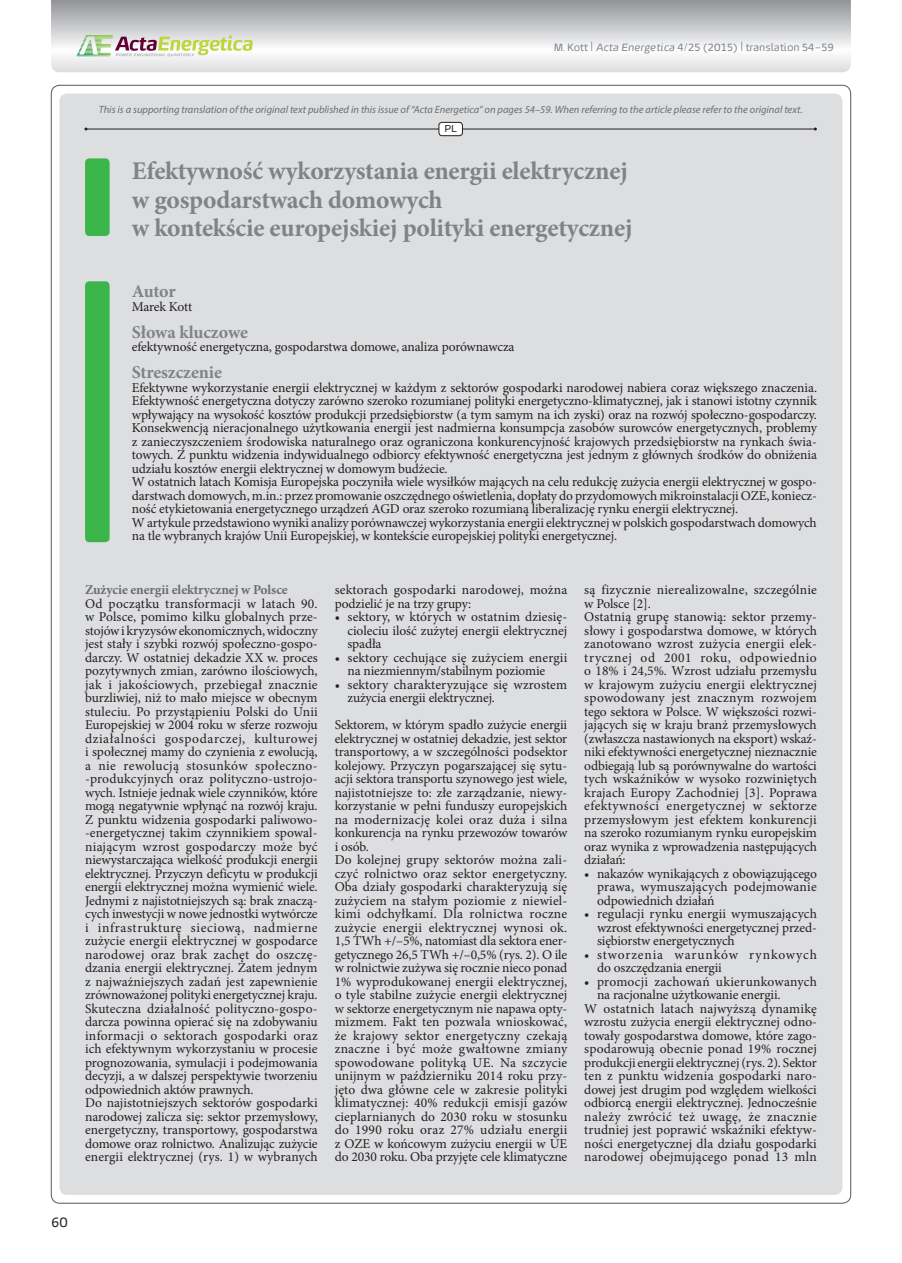
<style>
.page{position:relative;width:902px;height:1263px;background:#fff}
.page>*{position:absolute;margin:0;border:0;box-sizing:border-box;transform-origin:0 0}
.t1{font:700 25.5px/28.5px "Minion Pro";letter-spacing:-.01em;color:#808285}
.t2{font:700 18px "Minion Pro";letter-spacing:-.01em;color:#808285}
.t3{font:13.5px/13.5px "Minion Pro";letter-spacing:-.005em;color:#231f20}
.t4{font:13.5px "Minion Pro";letter-spacing:.015em;color:#231f20}
.t5{font:13.5px/13.5px "Minion Pro";letter-spacing:.055em;color:#231f20}
.t6{font:700 13.5px "Minion Pro";letter-spacing:-.01em;color:#6c6d70}
.t7{font:13.5px "Minion Pro";letter-spacing:.025em;color:#231f20}
.t8{font:13.5px "Minion Pro";letter-spacing:.02em;color:#231f20}
.t9{font:13.5px "Energa";color:#231f20}
.t10{font:italic 10.5px "Myriad Pro";color:#6c6d70}
.t11{font:10.5px "Energa";letter-spacing:-.01em;color:#808285}
.t12{font:10.05px "Energa";color:#231f20}
.s1{font-size:13.5px}
.s2{font-style:italic}
</style>
<div class="page">
<div style="left:60px;top:94px;width:782px;height:1101px;background:#dddee0;border-radius:8px"></div>
<svg style="left:51px;top:0;width:799px;height:72px"></svg>
<svg style="left:76px;top:35px;width:177px;height:21px"></svg>
<div style="left:85px;top:158px;width:25px;height:78px;background:#3ab54a;border-radius:4px"></div>
<div style="left:85px;top:281px;width:25px;height:261px;background:#3ab54a;border-radius:4px"></div>
<hr style="left:86px;top:129px;width:729px;height:1px;background:#231f20">
<div style="left:439px;top:122px;width:23px;height:14px;background:#fff;border-radius:3px"></div>
<div style="left:438px;top:122px;width:25px;height:14px;border:1px solid #231f20;border-radius:3px"></div>
<p class="t11" style="left:553px;top:41px;width:282px">M. Kott <span class="s1">|</span> <span class="s2">Acta Energetica</span> 4/25 (2015) <span class="s1">|</span> translation 54–59</p>
<p class="t10" style="left:99px;top:103px;width:705px">This is a supporting translation of the original text published in this issue of “Acta Energetica” on pages 54–59. When referring to the article please refer to the original text.</p>
<p class="t12" style="left:444px;top:122px;width:14px">PL</p>
<h1 class="t1" style="left:132px;top:157px;width:502px">Efektywność wykorzystania energii elektrycznej w gospodarstwach domowych<br>w kontekście europejskiej polityki energetycznej</h1>
<h2 class="t2" style="left:132px;top:279px;width:45px">Autor</h2>
<p class="t3" style="left:132px;top:300px;width:62px">Marek Kott</p>
<h2 class="t2" style="left:132px;top:319px;width:118px">Słowa kluczowe</h2>
<p class="t3" style="left:132px;top:340px;width:384px">efektywność energetyczna, gospodarstwa domowe, analiza porównawcza</p>
<h2 class="t2" style="left:132px;top:360px;width:92px">Streszczenie</h2>
<p class="t3" style="left:132px;top:381px;width:686px">Efektywne wykorzystanie energii elektrycznej w każdym z sektorów gospodarki narodowej nabiera coraz większego znaczenia.<br>Efektywność energetyczna dotyczy zarówno szeroko rozumianej polityki energetyczno-klimatycznej, jak i stanowi istotny czynnik wpływający na wysokość kosztów produkcji przedsiębiorstw (a tym samym na ich zyski) oraz na rozwój społeczno-gospodarczy.<br>Konsekwencją nieracjonalnego użytkowania energii jest nadmierna konsumpcja zasobów surowców energetycznych, problemy z zanieczyszczeniem środowiska naturalnego oraz ograniczona konkurencyjność krajowych przedsiębiorstw na rynkach świa&shy;towych. Z punktu widzenia indywidualnego odbiorcy efektywność energetyczna jest jednym z głównych środków do obniżenia udziału kosztów energii elektrycznej w domowym budżecie.<br>W ostatnich latach Komisja Europejska poczyniła wiele wysiłków mających na celu redukcję zużycia energii elektrycznej w gospo&shy;darstwach domowych, m.in.: przez promowanie oszczędnego oświetlenia, dopłaty do przydomowych mikroinstalacji OZE, koniecz&shy;ność etykietowania energetycznego urządzeń AGD oraz szeroko rozumianą liberalizację rynku energii elektrycznej.<br>W artykule przedstawiono wyniki analizy porównawczej wykorzystania energii elektrycznej w polskich gospodarstwach domowych na tle wybranych krajów Unii Europejskiej, w kontekście europejskiej polityki energetycznej.</p>
<p class="t6" style="left:85px;top:580px;width:204px">Zużycie energii elektrycznej w Polsce</p>
<p class="t3" style="left:85px;top:597px;width:234px">Od początku transformacji w latach 90. w Polsce, pomimo kilku globalnych prze&shy;stojów i kryzysów ekonomicznych, widoczny jest stały i szybki rozwój społeczno-gospo&shy;darczy. W ostatniej dekadzie XX w. proces pozytywnych zmian, zarówno ilościowych, jak i jakościowych, przebiegał znacznie burzliwiej, niż to mało miejsce w obecnym stuleciu. Po przystąpieniu Polski do Unii Europejskiej w 2004 roku w sferze rozwoju działalności gospodarczej, kulturowej i społecznej mamy do czynienia z ewolucją, a nie rewolucją stosunków społeczno--produkcyjnych oraz polityczno-ustrojo&shy;wych. Istnieje jednak wiele czynników, które mogą negatywnie wpłynąć na rozwój kraju.<br>Z punktu widzenia gospodarki paliwowo--energetycznej takim czynnikiem spowal&shy;niającym wzrost gospodarczy może być niewystarczająca wielkość produkcji energii elektrycznej. Przyczyn deficytu w produkcji energii elektrycznej można wymienić wiele.<br>Jednymi z najistotniejszych są: brak znaczą&shy;cych inwestycji w nowe jednostki wytwórcze i infrastrukturę sieciową, nadmierne zużycie energii elektrycznej w gospodarce narodowej oraz brak zachęt do oszczę&shy;dzania energii elektrycznej. Zatem jednym z najważniejszych zadań jest zapewnienie zrównoważonej polityki energetycznej kraju.<br>Skuteczna działalność polityczno-gospo&shy;darcza powinna opierać się na zdobywaniu informacji o sektorach gospodarki oraz ich efektywnym wykorzystaniu w procesie prognozowania, symulacji i podejmowania decyzji, a w dalszej perspektywie tworzeniu odpowiednich aktów prawnych.<br>Do najistotniejszych sektorów gospodarki narodowej zalicza się: sektor przemysłowy, energetyczny, transportowy, gospodarstwa domowe oraz rolnictwo. Analizując zużycie energii elektrycznej (rys. 1) w wybranych</p>
<p class="t3" style="left:334px;top:583px;width:234px">sektorach gospodarki narodowej, można podzielić je na trzy grupy:</p>
<p class="t3" style="left:347px;top:610px;width:221px;text-align:justify;text-indent:-13px">• sektory, w których w ostatnim dziesię&shy;cioleciu ilość zużytej energii elektrycznej spadła</p>
<p class="t3" style="left:347px;top:651px;width:221px;text-indent:-13px">• sektory cechujące się zużyciem energii na niezmiennym/stabilnym poziomie</p>
<p class="t3" style="left:347px;top:678px;width:221px;text-indent:-13px">• sektory charakteryzujące się wzrostem zużycia energii elektrycznej.</p>
<p class="t3" style="left:334px;top:718px;width:234px">Sektorem, w którym spadło zużycie energii elektrycznej w ostatniej dekadzie, jest sektor transportowy, a w szczególności podsektor kolejowy. Przyczyn pogarszającej się sytu&shy;acji sektora transportu szynowego jest wiele, najistotniejsze to: złe zarządzanie, niewy&shy;korzystanie w pełni funduszy europejskich na modernizację kolei oraz duża i silna konkurencja na rynku przewozów towarów i osób.<br>Do kolejnej grupy sektorów można zali&shy;czyć rolnictwo oraz sektor energetyczny.<br>Oba działy gospodarki charakteryzują się zużyciem na stałym poziomie z niewiel&shy;kimi odchyłkami. Dla rolnictwa roczne zużycie energii elektrycznej wynosi ok.<br>1,5 TWh +/–5%, natomiast dla sektora ener&shy;getycznego 26,5 TWh +/–0,5% (rys. 2). O ile w rolnictwie zużywa się rocznie nieco ponad 1% wyprodukowanej energii elektrycznej, o tyle stabilne zużycie energii elektrycznej w sektorze energetycznym nie napawa opty&shy;mizmem. Fakt ten pozwala wnioskować, że krajowy sektor energetyczny czekają znaczne i być może gwałtowne zmiany spowodowane polityką UE. Na szczycie unijnym w październiku 2014 roku przy&shy;jęto dwa główne cele w zakresie polityki klimatycznej: 40% redukcji emisji gazów cieplarnianych do 2030 roku w stosunku do 1990 roku oraz 27% udziału energii z OZE w końcowym zużyciu energii w UE do 2030 roku. Oba przyjęte cele klimatyczne</p>
<p class="t3" style="left:584px;top:583px;width:234px">są fizycznie nierealizowalne, szczególnie w Polsce [2].<br>Ostatnią grupę stanowią: sektor przemy&shy;słowy i gospodarstwa domowe, w których zanotowano wzrost zużycia energii elek&shy;trycznej od 2001 roku, odpowiednio o 18% i 24,5%. Wzrost udziału przemysłu w krajowym zużyciu energii elektrycznej spowodowany jest znacznym rozwojem tego sektora w Polsce. W większości rozwi&shy;jających się w kraju branż przemysłowych (zwłaszcza nastawionych na eksport) wskaź&shy;niki efektywności energetycznej nieznacznie odbiegają lub są porównywalne do wartości tych wskaźników w wysoko rozwiniętych krajach Europy Zachodniej [3]. Poprawa efektywności energetycznej w sektorze przemysłowym jest efektem konkurencji na szeroko rozumianym rynku europejskim oraz wynika z wprowadzenia następujących działań:</p>
<p class="t3" style="left:597px;top:867px;width:221px;text-align:justify;text-indent:-13px">• nakazów wynikających z obowiązującego prawa, wymuszających podejmowanie odpowiednich działań</p>
<p class="t3" style="left:597px;top:907px;width:221px;text-align:justify;text-indent:-13px">• regulacji rynku energii wymuszających wzrost efektywności energetycznej przed&shy;siębiorstw energetycznych</p>
<p class="t5" style="left:597px;top:948px;width:221px;text-indent:-13px">• stworzenia warunków rynkowych do oszczędzania energii</p>
<p class="t4" style="left:584px;top:972px;width:234px">• promocji zachowań ukierunkowanych</p>
<p class="t3" style="left:597px;top:988px;width:185px">na racjonalne użytkowanie energii.</p>
<p class="t4" style="left:584px;top:999px;width:234px">W ostatnich latach najwyższą dynamikę</p>
<p class="t3" style="left:584px;top:1015px;width:234px">wzrostu zużycia energii elektrycznej odno-</p>
<p class="t3" style="left:584px;top:1029px;width:234px">towały gospodarstwa domowe, które zago-</p>
<p class="t3" style="left:584px;top:1042px;width:234px">spodarowują obecnie ponad 19% rocznej</p>
<p class="t3" style="left:584px;top:1056px;width:234px">produkcji energii elektrycznej (rys. 2). Sektor</p>
<p class="t4" style="left:584px;top:1067px;width:234px">ten z punktu widzenia gospodarki naro-</p>
<p class="t3" style="left:584px;top:1083px;width:234px">dowej jest drugim pod względem wielkości</p>
<p class="t3" style="left:584px;top:1096px;width:234px">odbiorcą energii elektrycznej. Jednocześnie</p>
<p class="t7" style="left:584px;top:1107px;width:234px">należy zwrócić też uwagę, że znacznie</p>
<p class="t3" style="left:584px;top:1123px;width:234px">trudniej jest poprawić wskaźniki efektyw-</p>
<p class="t3" style="left:584px;top:1137px;width:234px">ności energetycznej dla działu gospodarki</p>
<p class="t8" style="left:584px;top:1148px;width:234px">narodowej obejmującego ponad 13 mln</p>
<p class="t9" style="left:51px;top:1213px;width:18px">60</p>
</div>
